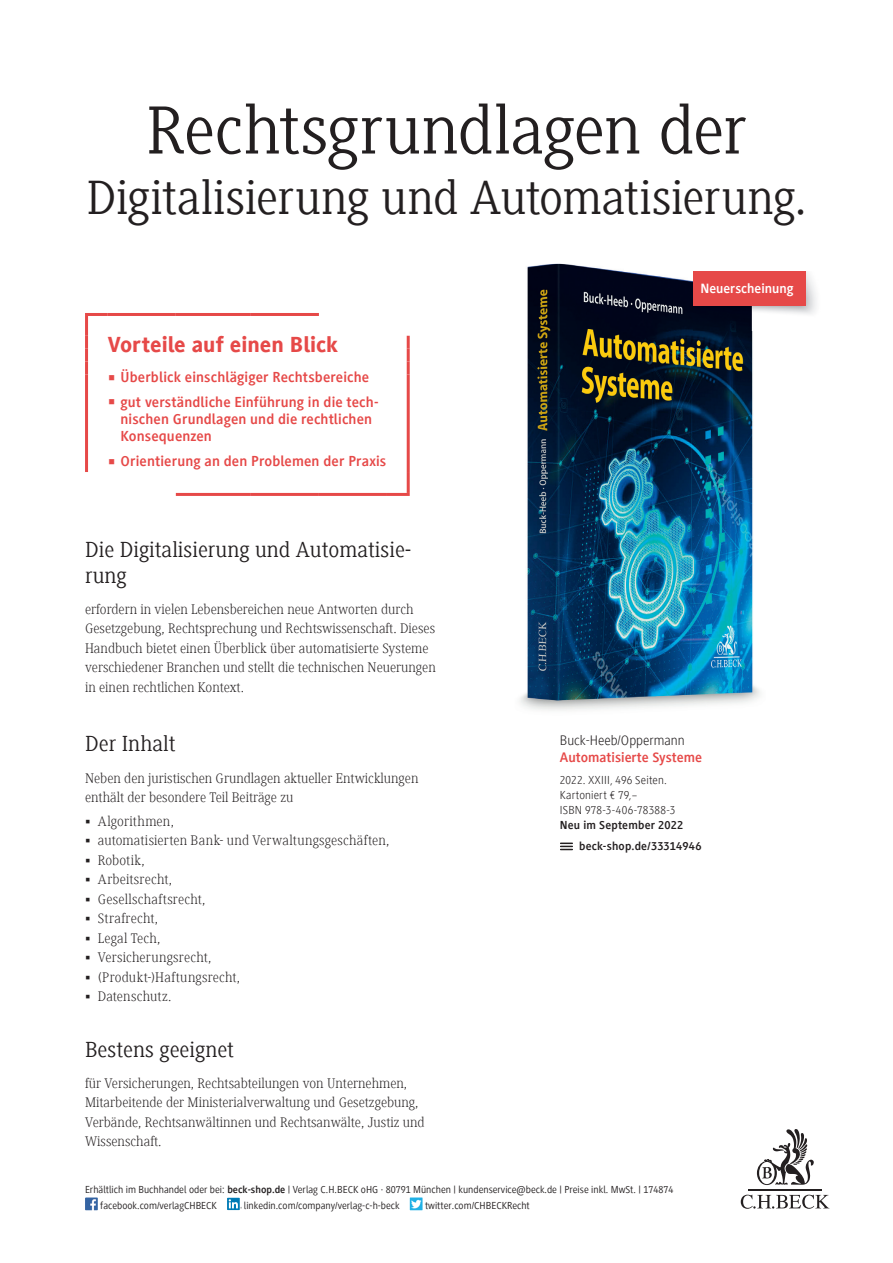
<style>
.page{position:relative;width:893px;height:1263px;background:#fff}
.page>*{position:absolute;margin:0;border:0;box-sizing:border-box;transform-origin:0 0}
.t1{font:70.5px "Generis Slab Com";letter-spacing:-.015em;color:#231f20}
.t2{font:49.5px "Generis Slab Com";letter-spacing:-.01em;color:#231f20}
.t3{font:22.5px/25.5px "Generis Slab Com";color:#231f20}
.t4{font:800 22.5px "Generis Sans Com";color:#e64948}
.t5{font:700 15px/17.2px "Generis Sans Com";letter-spacing:.01em;color:#e64948}
.t6{font:300 14.25px/19.5px "Generis Serif Com";color:#231f20}
.t7{font:700 14.25px "Generis Sans Com";color:#e64948}
.t8{font:300 14.25px "Generis Sans Com";color:#231f20}
.t9{font:700 13.8px "Generis Sans Com";color:#fff}
.t10{font:300 12px/15px "Generis Sans Com";letter-spacing:.015em;color:#231f20}
.t11{font:700 12px/21.5px "Generis Sans Com";letter-spacing:.015em;color:#231f20}
.t12{font:10.5px/15.8px "Generis Sans Com";color:#231f20}
.s1{font-weight:700}
</style>
<div class="page">
<svg style="left:757px;top:1129px;width:57px;height:56px"></svg>
<hr style="left:749px;top:1189px;width:73px;height:1px;background:#231f20">
<svg style="left:741px;top:1195px;width:88px;height:14px"></svg>
<svg style="left:85px;top:1197px;width:13px;height:13px"></svg>
<svg style="left:227px;top:1197px;width:15px;height:13px"></svg>
<svg style="left:410px;top:1197px;width:13px;height:13px"></svg>
<img style="left:520px;top:264px;width:240px;height:447px">
<svg style="left:561px;top:842px;width:11px;height:8px"></svg>
<hr style="left:85px;top:316px;width:3px;height:20px;background:#e64948">
<hr style="left:85px;top:313px;width:23px;height:3px;background:#e64948">
<hr style="left:108px;top:313px;width:68px;height:3px;background:#e64948">
<hr style="left:176px;top:313px;width:75px;height:3px;background:#e64948">
<hr style="left:251px;top:313px;width:68px;height:3px;background:#e64948">
<svg style="left:85px;top:336px;width:3px;height:38px"></svg>
<svg style="left:407px;top:336px;width:3px;height:38px"></svg>
<hr style="left:85px;top:374px;width:3px;height:98px;background:#e64948">
<hr style="left:407px;top:374px;width:3px;height:98px;background:#e64948">
<hr style="left:176px;top:493px;width:75px;height:3px;background:#e64948">
<hr style="left:251px;top:493px;width:68px;height:3px;background:#e64948">
<hr style="left:319px;top:493px;width:68px;height:3px;background:#e64948">
<hr style="left:407px;top:472px;width:3px;height:21px;background:#e64948">
<hr style="left:387px;top:493px;width:23px;height:3px;background:#e64948">
<img style="left:693px;top:271px;width:123px;height:60px">
<div style="left:693px;top:271px;width:113px;height:35px;background:#e64948"></div>
<h1 class="t1" style="left:146px;top:91px;width:603px">Rechtsgrundlagen der</h1>
<h2 class="t2" style="left:86px;top:170px;width:722px">Digitalisierung und Automatisierung.</h2>
<h3 class="t4" style="left:108px;top:332px;width:232px">Vorteile auf einen Blick</h3>
<p class="t5" style="left:108px;top:369px;width:263px">▪ Überblick einschlägiger Rechtsbereiche</p>
<p class="t5" style="left:121px;top:393px;width:260px;text-indent:-13px">▪ gut verständliche Einführung in die tech&shy;nischen Grundlagen und die rechtlichen<br>Konsequenzen</p>
<p class="t5" style="left:108px;top:453px;width:280px">▪ Orientierung an den Problemen der Praxis</p>
<h3 class="t3" style="left:85px;top:537px;width:328px">Die Digitalisierung und Automatisie&shy;rung</h3>
<p class="t6" style="left:85px;top:599px;width:352px">erfordern in vielen Lebensbereichen neue Antworten durch Gesetzgebung, Rechtsprechung und Rechtswissenschaft. Dieses Handbuch bietet einen Überblick über automatisierte Systeme verschiedener Branchen und stellt die technischen Neuerungen in einen rechtlichen Kontext.</p>
<h3 class="t3" style="left:85px;top:731px;width:92px">Der Inhalt</h3>
<p class="t6" style="left:85px;top:768px;width:335px">Neben den juristischen Grundlagen aktueller Entwicklungen enthält der besondere Teil Beiträge zu</p>
<p class="t6" style="left:85px;top:811px;width:90px">▪ Algorithmen,</p>
<p class="t6" style="left:85px;top:831px;width:306px">▪ automatisierten Bank- und Verwaltungsgeschäften,</p>
<p class="t6" style="left:85px;top:850px;width:61px">▪ Robotik,</p>
<p class="t6" style="left:85px;top:870px;width:89px">▪ Arbeitsrecht,</p>
<p class="t6" style="left:85px;top:889px;width:122px">▪ Gesellschaftsrecht,</p>
<p class="t6" style="left:85px;top:909px;width:75px">▪ Strafrecht,</p>
<p class="t6" style="left:85px;top:928px;width:77px">▪ Legal Tech,</p>
<p class="t6" style="left:85px;top:948px;width:128px">▪ Versicherungsrecht,</p>
<p class="t6" style="left:85px;top:967px;width:157px">▪ (Produkt-)Haftungsrecht,</p>
<p class="t6" style="left:85px;top:987px;width:88px">▪ Datenschutz.</p>
<h3 class="t3" style="left:85px;top:1036px;width:151px">Bestens geeignet</h3>
<p class="t6" style="left:85px;top:1073px;width:341px">für Versicherungen, Rechtsabteilungen von Unternehmen, Mitarbeitende der Ministerialverwaltung und Gesetzgebung, Verbände, Rechtsanwältinnen und Rechtsanwälte, Justiz und Wissenschaft.</p>
<p class="t9" style="left:700px;top:281px;width:94px">Neuerscheinung</p>
<p class="t8" style="left:560px;top:733px;width:126px">Buck-Heeb/Oppermann</p>
<p class="t7" style="left:560px;top:750px;width:144px">Automatisierte Systeme</p>
<p class="t10" style="left:560px;top:772px;width:117px">2022. XXIII, 496 Seiten.<br>Kartoniert € 79,−<br>ISBN 978-3-406-78388-3</p>
<p class="t11" style="left:579px;top:814px;width:124px;text-indent:-19px">Neu im September 2022 beck-shop.de/33314946</p>
<p class="t12" style="left:100px;top:1182px;width:575px;text-indent:-15px">Erhältlich im Buchhandel oder bei: <span class="s1">beck-shop.de</span> | Verlag C.H.BECK oHG · 80791 München | kundenservice@beck.de | Preise inkl. MwSt. | 174874 facebook.com/verlagCHBECK</p>
<p class="t12" style="left:244px;top:1197px;width:157px">linkedin.com/company/verlag-c-h-beck</p>
<p class="t12" style="left:425px;top:1197px;width:106px">twitter.com/CHBECKRecht</p>
</div>
